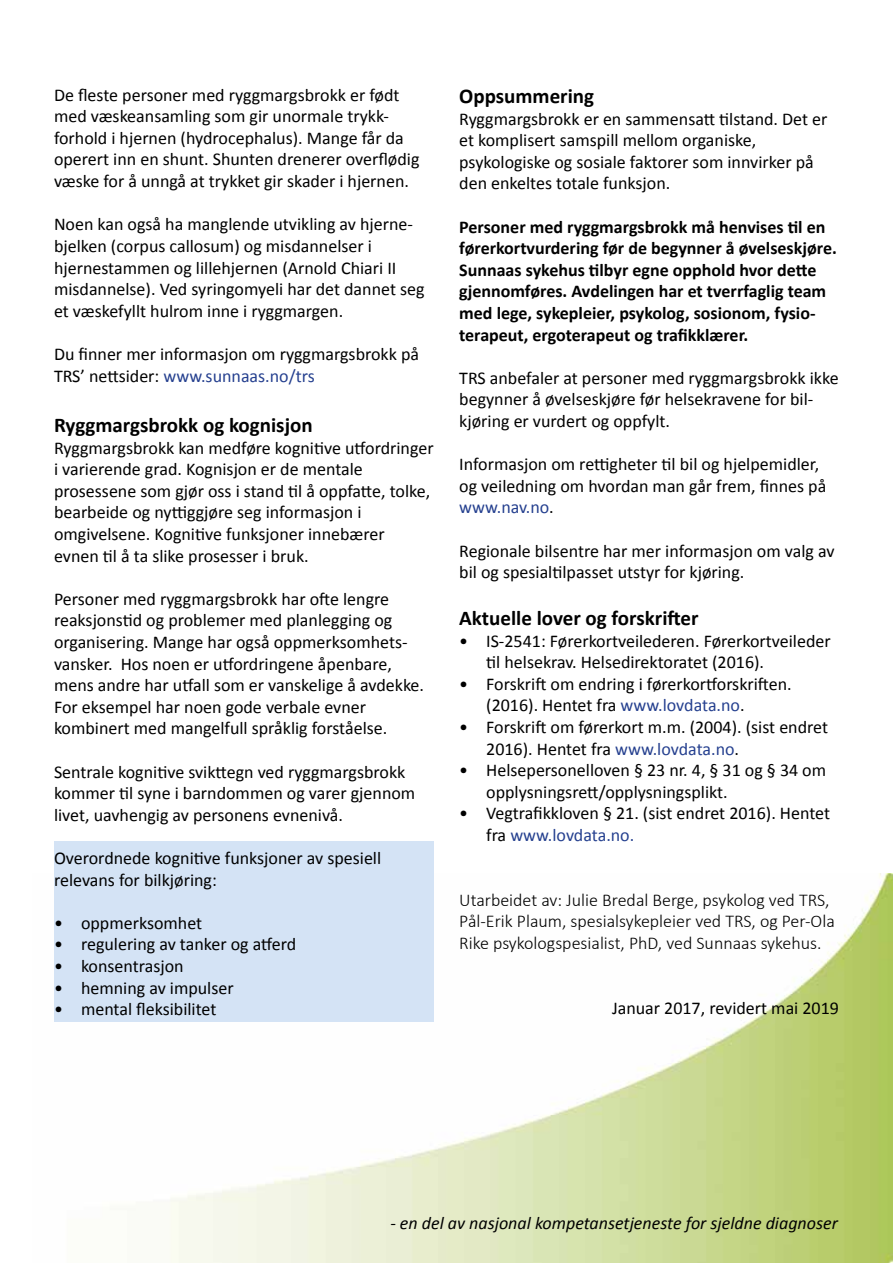
<style>
.page{position:relative;width:893px;height:1263px;background:#fff}
.page>*{position:absolute;margin:0;border:0;box-sizing:border-box;transform-origin:0 0}
.t1{font:700 21px "Calibri";color:#000}
.t2{font:18px/21.6px "Calibri";color:#000}
.t3{font:700 18px/21.6px "Calibri";color:#000}
.t4{font:300 18px/21.6px "Calibri";color:#000}
.t5{font:italic 18px "Calibri";color:#000}
.s1{color:#25408f}
</style>
<div class="page">
<img style="left:54px;top:874px;width:839px;height:389px">
<div style="left:54px;top:841px;width:380px;height:180px;background:#d4e3f5"></div>
<p class="t2" style="left:54px;top:84px;width:367px">De fleste personer med ryggmargsbrokk er født med væskeansamling som gir unormale trykk&shy;forhold i hjernen (hydrocephalus). Mange får da operert inn en shunt. Shunten drenerer overflødig væske for å unngå at trykket gir skader i hjernen.</p>
<p class="t2" style="left:54px;top:214px;width:372px">Noen kan også ha manglende utvikling av hjerne&shy;bjelken (corpus callosum) og misdannelser i hjernestammen og lillehjernen (Arnold Chiari II misdannelse). Ved syringomyeli har det dannet seg et væskefyllt hulrom inne i ryggmargen.</p>
<p class="t2" style="left:54px;top:343px;width:367px">Du finner mer informasjon om ryggmargsbrokk på<br>TRS’ nettsider: <span class="s1">www.sunnaas.no/trs</span></p>
<p class="t1" style="left:54px;top:411px;width:260px">Ryggmargsbrokk og kognisjon</p>
<p class="t2" style="left:54px;top:437px;width:381px">Ryggmargsbrokk kan medføre kognitive utfordringer i varierende grad. Kognisjon er de mentale prosessene som gjør oss i stand til å oppfatte, tolke, bearbeide og nyttiggjøre seg informasjon i omgivelsene. Kognitive funksjoner innebærer evnen til å ta slike prosesser i bruk.</p>
<p class="t2" style="left:54px;top:588px;width:372px">Personer med ryggmargsbrokk har ofte lengre reaksjonstid og problemer med planlegging og organisering. Mange har også oppmerksomhets&shy;vansker. Hos noen er utfordringene åpenbare, mens andre har utfall som er vanskelige å avdekke.<br>For eksempel har noen gode verbale evner kombinert med mangelfull språklig forståelse.</p>
<p class="t2" style="left:54px;top:761px;width:363px">Sentrale kognitive svikttegn ved ryggmargsbrokk kommer til syne i barndommen og varer gjennom livet, uavhengig av personens evnenivå.</p>
<p class="t2" style="left:54px;top:847px;width:329px">Overordnede kognitive funksjoner av spesiell relevans for bilkjøring:</p>
<p class="t2" style="left:54px;top:912px;width:150px">• oppmerksomhet</p>
<p class="t2" style="left:54px;top:934px;width:244px">• regulering av tanker og atferd</p>
<p class="t2" style="left:54px;top:955px;width:131px">• konsentrasjon</p>
<p class="t2" style="left:54px;top:977px;width:181px">• hemning av impulser</p>
<p class="t2" style="left:54px;top:998px;width:164px">• mental fleksibilitet</p>
<p class="t1" style="left:459px;top:83px;width:136px">Oppsummering</p>
<p class="t2" style="left:459px;top:108px;width:370px">Ryggmargsbrokk er en sammensatt tilstand. Det er et komplisert samspill mellom organiske, psykologiske og sosiale faktorer som innvirker på den enkeltes totale funksjon.</p>
<p class="t3" style="left:459px;top:216px;width:379px">Personer med ryggmargsbrokk må henvises til en førerkortvurdering før de begynner å øvelseskjøre.<br>Sunnaas sykehus tilbyr egne opphold hvor dette gjennomføres. Avdelingen har et tverrfaglig team med lege, sykepleier, psykolog, sosionom, fysio&shy;terapeut, ergoterapeut og trafikklærer.</p>
<p class="t2" style="left:459px;top:367px;width:381px">TRS anbefaler at personer med ryggmargsbrokk ikke begynner å øvelseskjøre før helsekravene for bil&shy;kjøring er vurdert og oppfylt.</p>
<p class="t2" style="left:459px;top:453px;width:369px">Informasjon om rettigheter til bil og hjelpemidler, og veiledning om hvordan man går frem, finnes på <span class="s1">www.nav.no</span>.</p>
<p class="t2" style="left:459px;top:540px;width:377px">Regionale bilsentre har mer informasjon om valg av bil og spesialtilpasset utstyr for kjøring.</p>
<p class="t1" style="left:459px;top:605px;width:241px">Aktuelle lover og forskrifter</p>
<p class="t2" style="left:486px;top:630px;width:346px;text-indent:-27px">• IS-2541: Førerkortveilederen. Førerkortveileder til helsekrav. Helsedirektoratet (2016).</p>
<p class="t2" style="left:486px;top:673px;width:307px;text-indent:-27px">• Forskrift om endring i førerkortforskriften. (2016). Hentet fra <span class="s1">www.lovdata.no</span>.</p>
<p class="t2" style="left:486px;top:716px;width:343px;text-indent:-27px">• Forskrift om førerkort m.m. (2004). (sist endret<br>2016). Hentet fra <span class="s1">www.lovdata.no</span>.</p>
<p class="t2" style="left:486px;top:759px;width:341px;text-indent:-27px">• Helsepersonelloven § 23 nr. 4, § 31 og § 34 om opplysningsrett/opplysningsplikt.</p>
<p class="t2" style="left:486px;top:803px;width:345px;text-indent:-27px">• Vegtrafikkloven § 21. (sist endret 2016). Hentet fra <span class="s1">www.lovdata.no.</span></p>
<p class="t4" style="left:459px;top:889px;width:377px">Utarbeidet av: Julie Bredal Berge, psykolog ved TRS,<br>Pål-Erik Plaum, spesialsykepleier ved TRS, og Per-Ola<br>Rike psykologspesialist, PhD, ved Sunnaas sykehus.</p>
<p class="t2" style="left:612px;top:997px;width:228px">Januar 2017, revidert mai 2019</p>
<p class="t5" style="left:390px;top:1211px;width:449px">- en del av nasjonal kompetansetjeneste for sjeldne diagnoser</p>
</div>
